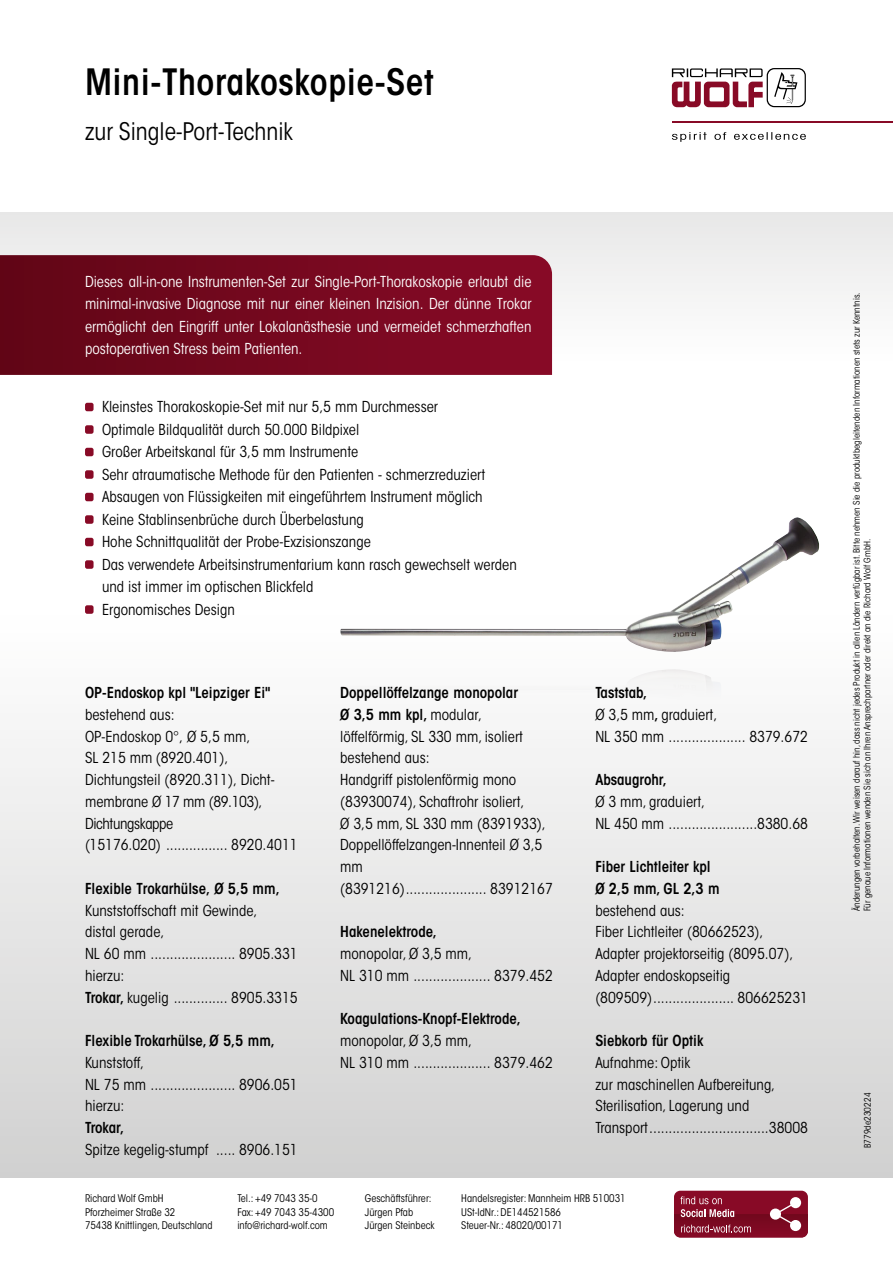
<style>
.page{position:relative;width:893px;height:1263px;background:#fff}
.page>*{position:absolute;margin:0;border:0;box-sizing:border-box;transform-origin:0 0}
.t1{font:600 condensed 36px "ITC Avant Garde Std";letter-spacing:.015em;color:#000}
.t2{font:condensed 24px "ITC Avant Garde Std";color:#000}
.t3{font:condensed 15px/21.8px "ITC Avant Garde Std";color:#000}
.t4{font:condensed 15px/22.5px "ITC Avant Garde Std";letter-spacing:-.005em;color:#fff;text-align:justify}
.t5{font:600 condensed 15px/21.8px "ITC Avant Garde Std";color:#000}
.t6{font:condensed 10.5px/13.5px "ITC Avant Garde Std";color:#000}
.t7{font:condensed 9px/10.8px "ITC Avant Garde Std";color:#000}
.s1{font-weight:600}
</style>
<div class="page">
<div style="left:0;top:612px;width:893px;height:566px;background:linear-gradient(to bottom,#fff,#d1d1d0)"></div>
<div style="left:0;top:213px;width:893px;height:148px;background:linear-gradient(to right,#e8e8e8,#f4f4f4)"></div>
<img style="left:340px;top:517px;width:479px;height:135px">
<img style="left:340px;top:669px;width:393px;height:46px">
<svg style="left:0;top:255px;width:552px;height:120px;background:#74081e"></svg>
<svg style="left:672px;top:132px;width:134px;height:10px"></svg>
<svg style="left:672px;top:68px;width:134px;height:39px"></svg>
<hr style="left:672px;top:121px;width:221px;height:2px;background:#880a26">
<div style="left:85px;top:403px;width:9px;height:8px;background:#880a26;border-radius:2px"></div>
<div style="left:85px;top:425px;width:9px;height:9px;background:#880a26;border-radius:2px"></div>
<div style="left:85px;top:448px;width:9px;height:8px;background:#880a26;border-radius:2px"></div>
<div style="left:85px;top:470px;width:9px;height:9px;background:#880a26;border-radius:2px"></div>
<div style="left:85px;top:493px;width:9px;height:8px;background:#880a26;border-radius:2px"></div>
<div style="left:85px;top:515px;width:9px;height:9px;background:#880a26;border-radius:2px"></div>
<div style="left:85px;top:538px;width:9px;height:8px;background:#880a26;border-radius:2px"></div>
<div style="left:85px;top:560px;width:9px;height:9px;background:#880a26;border-radius:2px"></div>
<div style="left:85px;top:605px;width:9px;height:9px;background:#880a26;border-radius:2px"></div>
<div style="left:674px;top:1191px;width:134px;height:46px;background:#880a26;border-radius:6px"></div>
<svg style="left:674px;top:1196px;width:134px;height:41px"></svg>
<h1 class="t1" style="left:85px;top:59px;width:350px">Mini-Thorakoskopie-Set</h1>
<h2 class="t2" style="left:85px;top:117px;width:209px">zur Single-Port-Technik</h2>
<p class="t4" style="left:85px;top:270px;width:448px">Dieses all-in-one Instrumenten-Set zur Single-Port-Thorakoskopie erlaubt die minimal-invasive Diagnose mit nur einer kleinen Inzision. Der dünne Trokar ermöglicht den Eingriff unter Lokalanästhesie und vermeidet schmerzhaften postoperativen Stress beim Patienten.</p>
<p class="t3" style="left:102px;top:395px;width:416px;line-height:22.5px">Kleinstes Thorakoskopie-Set mit nur 5,5 mm Durchmesser<br>Optimale Bildqualität durch 50.000 Bildpixel<br>Großer Arbeitskanal für 3,5 mm Instrumente<br>Sehr atraumatische Methode für den Patienten - schmerzreduziert Absaugen von Flüssigkeiten mit eingeführtem Instrument möglich Keine Stablinsenbrüche durch Überbelastung<br>Hohe Schnittqualität der Probe-Exzisionszange<br>Das verwendete Arbeitsinstrumentarium kann rasch gewechselt werden und ist immer im optischen Blickfeld<br>Ergonomisches Design</p>
<p class="t5" style="left:85px;top:682px;width:186px">OP-Endoskop kpl "Leipziger Ei"</p>
<p class="t3" style="left:85px;top:703px;width:214px">bestehend aus:<br>OP-Endoskop 0°, Ø 5,5 mm,<br>SL 215 mm (8920.401),<br>Dichtungsteil (8920.311), Dicht&shy;membrane Ø 17 mm (89.103),<br>Dichtungskappe<br>(15176.020) ................ 8920.4011</p>
<p class="t5" style="left:85px;top:877px;width:196px">Flexible Trokarhülse, Ø 5,5 mm,</p>
<p class="t3" style="left:85px;top:899px;width:214px">Kunststoffschaft mit Gewinde,<br>distal gerade,<br>NL 60 mm ...................... 8905.331 hierzu:<br><span class="s1">Trokar,</span> kugelig .............. 8905.3315</p>
<p class="t5" style="left:85px;top:1030px;width:191px">Flexible Trokarhülse, Ø 5,5 mm,</p>
<p class="t3" style="left:85px;top:1051px;width:214px">Kunststoff,<br>NL 75 mm ...................... 8906.051 hierzu:</p>
<p class="t5" style="left:85px;top:1117px;width:41px">Trokar,</p>
<p class="t3" style="left:85px;top:1138px;width:214px">Spitze kegelig-stumpf ..... 8906.151</p>
<p class="t3" style="left:340px;top:682px;width:214px"><span class="s1">Doppellöffelzange monopolar<br>Ø 3,5 mm kpl,</span> modular, löffelförmig, SL 330 mm, isoliert bestehend aus:<br>Handgriff pistolenförmig mono (83930074), Schaftrohr isoliert,<br>Ø 3,5 mm, SL 330 mm (8391933),<br>Doppellöffelzangen-Innenteil Ø 3,5 mm<br>(8391216)..................... 83912167</p>
<p class="t5" style="left:340px;top:921px;width:98px">Hakenelektrode,</p>
<p class="t3" style="left:340px;top:943px;width:214px">monopolar, Ø 3,5 mm,<br>NL 310 mm .................... 8379.452</p>
<p class="t5" style="left:340px;top:1008px;width:182px">Koagulations-Knopf-Elektrode,</p>
<p class="t3" style="left:340px;top:1030px;width:214px">monopolar, Ø 3,5 mm,<br>NL 310 mm .................... 8379.462</p>
<p class="t3" style="left:595px;top:682px;width:214px"><span class="s1">Taststab,<br></span>Ø 3,5 mm<span class="s1">,</span> graduiert,<br>NL 350 mm .................... 8379.672</p>
<p class="t5" style="left:595px;top:769px;width:73px">Absaugrohr,</p>
<p class="t3" style="left:595px;top:790px;width:214px">Ø 3 mm, graduiert,<br>NL 450 mm .......................8380.68</p>
<p class="t5" style="left:595px;top:856px;width:126px">Fiber Lichtleiter kpl<br>Ø 2,5 mm, GL 2,3 m</p>
<p class="t3" style="left:595px;top:899px;width:214px">bestehend aus:<br>Fiber Lichtleiter (80662523),<br>Adapter projektorseitig (8095.07),<br>Adapter endoskopseitig (809509)..................... 806625231</p>
<p class="t5" style="left:595px;top:1030px;width:110px">Siebkorb für Optik</p>
<p class="t3" style="left:595px;top:1051px;width:214px">Aufnahme: Optik<br>zur maschinellen Aufbereitung, Sterilisation, Lagerung und Transport...............................38008</p>
<p class="t6" style="left:85px;top:1192px;width:129px">Richard Wolf GmbH<br>Pforzheimer Straße 32<br>75438 Knittlingen, Deutschland</p>
<p class="t6" style="left:237px;top:1192px;width:98px">Tel.: +49 7043 35-0<br>Fax: +49 7043 35-4300 info@richard-wolf.com</p>
<p class="t6" style="left:365px;top:1192px;width:71px">Geschäftsführer:<br>Jürgen Pfab<br>Jürgen Steinbeck</p>
<p class="t6" style="left:461px;top:1192px;width:166px">Handelsregister: Mannheim HRB 510031<br>USt-IdNr.: DE144521586<br>Steuer-Nr.: 48020/00171</p>
<p class="t7" style="left:851px;top:911px;width:620px;rotate:-90deg">Änderungen vorbehalten. Wir weisen darauf hin, dass nicht jedes Produkt in allen Ländern verfügbar ist. Bitte nehmen Sie die produktbegleitenden Informationen stets zur Kenntnis.<br>Für genaue Informationen wenden Sie sich an Ihren Ansprechpartner oder direkt an die Richard Wolf GmbH.</p>
<p class="t7" style="left:862px;top:1148px;width:57px;rotate:-90deg">B779de230224</p>
</div>
